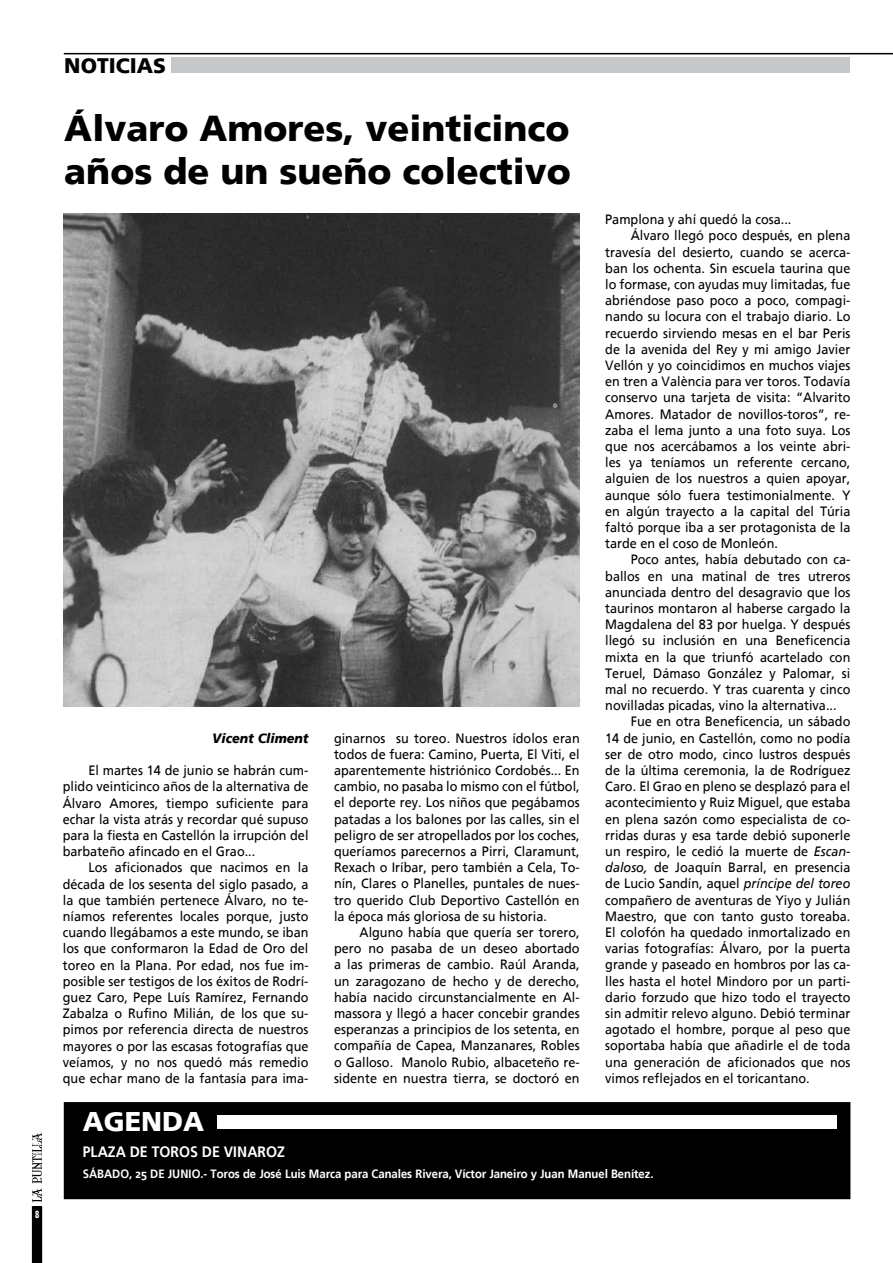
<style>
.page{position:relative;width:893px;height:1263px;background:#fff}
.page>*{position:absolute;margin:0;border:0;box-sizing:border-box;transform-origin:0 0}
.t1{font:900 36px/43.2px "Frutiger";color:#000}
.t2{font:900 27px "Frutiger";color:#fff}
.t3{font:900 21px "Frutiger";color:#000}
.t4{font:700 15px "Frutiger Linotype";color:#fff;scale:.94 1}
.t5{font:13.5px/16.2px "Frutiger";color:#000;text-align:justify;scale:.94 1}
.t6{font:italic 900 13.5px "Frutiger";color:#000;scale:.94 1}
.t7{font:700 12px "Frutiger Linotype";color:#fff;scale:.94 1}
.t8{font:900 10.5px "Frutiger";color:#fff;scale:.65 1}
.s1{font-style:italic}
</style>
<div class="page">
<hr style="left:64px;top:53px;width:829px;height:1px;background:#000">
<svg style="left:31px;top:1132px;width:12px;height:131px"></svg>
<div style="left:171px;top:58px;width:679px;height:15px;background:#c6c7c8"></div>
<div style="left:65px;top:1103px;width:784px;height:95px;background:#000"></div>
<div style="left:64px;top:1102px;width:786px;height:97px;border:3px solid #000"></div>
<div style="left:218px;top:1116px;width:619px;height:13px;background:#fff"></div>
<img style="left:63px;top:214px;width:516px;height:493px">
<p class="t8" style="left:35px;top:1207px;width:8px">8</p>
<h3 class="t3" style="left:64px;top:53px;width:103px">NOTICIAS</h3>
<h1 class="t1" style="left:64px;top:106px;width:508px">Álvaro Amores, veinticinco años de un sueño colectivo</h1>
<p class="t6" style="left:212px;top:730px;width:104px">Vicent Climent</p>
<p class="t5" style="left:63px;top:762px;width:263px;text-indent:26px">El martes 14 de junio se habrán cum&shy;plido veinticinco años de la alternativa de Álvaro Amores, tiempo suficiente para echar la vista atrás y recordar qué supuso para la fiesta en Castellón la irrupción del barbateño afincado en el Grao...</p>
<p class="t5" style="left:63px;top:859px;width:263px;text-indent:26px">Los aficionados que nacimos en la década de los sesenta del siglo pasado, a la que también pertenece Álvaro, no te&shy;níamos referentes locales porque, justo cuando llegábamos a este mundo, se iban los que conformaron la Edad de Oro del toreo en la Plana. Por edad, nos fue im&shy;posible ser testigos de los éxitos de Rodrí&shy;guez Caro, Pepe Luís Ramírez, Fernando Zabalza o Rufino Milián, de los que su&shy;pimos por referencia directa de nuestros mayores o por las escasas fotografías que veíamos, y no nos quedó más remedio que echar mano de la fantasía para ima-</p>
<h2 class="t2" style="left:83px;top:1105px;width:123px">AGENDA</h2>
<p class="t5" style="left:334px;top:730px;width:263px">ginarnos su toreo. Nuestros ídolos eran todos de fuera: Camino, Puerta, El Viti, el aparentemente histriónico Cordobés... En cambio, no pasaba lo mismo con el fútbol, el deporte rey. Los niños que pegábamos patadas a los balones por las calles, sin el peligro de ser atropellados por los coches, queríamos parecernos a Pirri, Claramunt, Rexach o Iríbar, pero también a Cela, To&shy;nín, Clares o Planelles, puntales de nues&shy;tro querido Club Deportivo Castellón en la época más gloriosa de su historia.</p>
<p class="t5" style="left:334px;top:924px;width:263px;text-indent:26px">Alguno había que quería ser torero, pero no pasaba de un deseo abortado a las primeras de cambio. Raúl Aranda, un zaragozano de hecho y de derecho, había nacido circunstancialmente en Al&shy;massora y llegó a hacer concebir grandes esperanzas a principios de los setenta, en compañía de Capea, Manzanares, Robles o Galloso. Manolo Rubio, albaceteño re&shy;sidente en nuestra tierra, se doctoró en</p>
<p class="t5" style="left:605px;top:211px;width:200px">Pamplona y ahí quedó la cosa...</p>
<p class="t5" style="left:631px;top:228px;width:235px">Álvaro llegó poco después, en plena</p>
<p class="t5" style="left:605px;top:244px;width:262px">travesía del desierto, cuando se acerca-</p>
<p class="t5" style="left:605px;top:260px;width:262px">ban los ochenta. Sin escuela taurina que</p>
<p class="t5" style="left:605px;top:276px;width:262px">lo formase, con ayudas muy limitadas, fue</p>
<p class="t5" style="left:605px;top:292px;width:262px">abriéndose paso poco a poco, compagi-</p>
<p class="t5" style="left:605px;top:309px;width:262px">nando su locura con el trabajo diario. Lo</p>
<p class="t5" style="left:605px;top:325px;width:262px">recuerdo sirviendo mesas en el bar Peris</p>
<p class="t5" style="left:605px;top:341px;width:262px">de la avenida del Rey y mi amigo Javier</p>
<p class="t5" style="left:605px;top:357px;width:262px">Vellón y yo coincidimos en muchos viajes</p>
<p class="t5" style="left:605px;top:373px;width:262px">en tren a València para ver toros. Todavía</p>
<p class="t5" style="left:605px;top:390px;width:262px">conservo una tarjeta de visita: “Alvarito</p>
<p class="t5" style="left:605px;top:406px;width:262px">Amores. Matador de novillos-toros”, re-</p>
<p class="t5" style="left:605px;top:422px;width:262px">zaba el lema junto a una foto suya. Los</p>
<p class="t5" style="left:605px;top:438px;width:262px">que nos acercábamos a los veinte abri-</p>
<p class="t5" style="left:605px;top:454px;width:262px">les ya teníamos un referente cercano,</p>
<p class="t5" style="left:605px;top:471px;width:262px">alguien de los nuestros a quien apoyar,</p>
<p class="t5" style="left:605px;top:487px;width:262px">aunque sólo fuera testimonialmente. Y</p>
<p class="t5" style="left:605px;top:503px;width:262px">en algún trayecto a la capital del Túria</p>
<p class="t5" style="left:605px;top:519px;width:262px">faltó porque iba a ser protagonista de la</p>
<p class="t5" style="left:605px;top:535px;width:185px">tarde en el coso de Monleón.</p>
<p class="t5" style="left:631px;top:552px;width:235px">Poco antes, había debutado con ca-</p>
<p class="t5" style="left:605px;top:568px;width:262px">ballos en una matinal de tres utreros</p>
<p class="t5" style="left:605px;top:584px;width:262px">anunciada dentro del desagravio que los</p>
<p class="t5" style="left:605px;top:600px;width:262px">taurinos montaron al haberse cargado la</p>
<p class="t5" style="left:605px;top:616px;width:262px">Magdalena del 83 por huelga. Y después</p>
<p class="t5" style="left:605px;top:633px;width:262px">llegó su inclusión en una Beneficencia</p>
<p class="t5" style="left:605px;top:649px;width:262px">mixta en la que triunfó acartelado con</p>
<p class="t5" style="left:605px;top:665px;width:262px">Teruel, Dámaso González y Palomar, si</p>
<p class="t5" style="left:605px;top:681px;width:262px">mal no recuerdo. Y tras cuarenta y cinco</p>
<p class="t5" style="left:605px;top:697px;width:248px">novilladas picadas, vino la alternativa...</p>
<p class="t5" style="left:631px;top:714px;width:235px">Fue en otra Beneficencia, un sábado</p>
<p class="t5" style="left:605px;top:730px;width:262px">14 de junio, en Castellón, como no podía</p>
<p class="t5" style="left:605px;top:746px;width:262px">ser de otro modo, cinco lustros después</p>
<p class="t5" style="left:605px;top:762px;width:262px">de la última ceremonia, la de Rodríguez</p>
<p class="t5" style="left:605px;top:778px;width:262px">Caro. El Grao en pleno se desplazó para el</p>
<p class="t5" style="left:605px;top:795px;width:262px">acontecimiento y Ruiz Miguel, que estaba</p>
<p class="t5" style="left:605px;top:811px;width:262px">en plena sazón como especialista de co-</p>
<p class="t5" style="left:605px;top:827px;width:262px">rridas duras y esa tarde debió suponerle</p>
<p class="t5" style="left:605px;top:843px;width:262px">un respiro, le cedió la muerte de <span class="s1">Escan-</span></p>
<p class="t5" style="left:605px;top:859px;width:262px"><span class="s1">daloso,</span> de Joaquín Barral, en presencia</p>
<p class="t5" style="left:605px;top:876px;width:262px">de Lucio Sandín, aquel <span class="s1">príncipe del toreo</span></p>
<p class="t5" style="left:605px;top:892px;width:262px">compañero de aventuras de Yiyo y Julián</p>
<p class="t5" style="left:605px;top:908px;width:262px">Maestro, que con tanto gusto toreaba.</p>
<p class="t5" style="left:605px;top:924px;width:262px">El colofón ha quedado inmortalizado en</p>
<p class="t5" style="left:605px;top:940px;width:262px">varias fotografías: Álvaro, por la puerta</p>
<p class="t5" style="left:605px;top:957px;width:262px">grande y paseado en hombros por las ca-</p>
<p class="t5" style="left:605px;top:973px;width:262px">lles hasta el hotel Mindoro por un parti-</p>
<p class="t5" style="left:605px;top:989px;width:262px">dario forzudo que hizo todo el trayecto</p>
<p class="t5" style="left:605px;top:1005px;width:262px">sin admitir relevo alguno. Debió terminar</p>
<p class="t5" style="left:605px;top:1021px;width:262px">agotado el hombre, porque al peso que</p>
<p class="t5" style="left:605px;top:1038px;width:262px">soportaba había que añadirle el de toda</p>
<p class="t5" style="left:605px;top:1054px;width:262px">una generación de aficionados que nos</p>
<p class="t5" style="left:605px;top:1070px;width:219px">vimos reflejados en el toricantano.</p>
<p class="t4" style="left:83px;top:1142px;width:217px">PLAZA DE TOROS DE VINAROZ</p>
<p class="t7" style="left:83px;top:1167px;width:609px">SÁBADO, 25 DE JUNIO.- Toros de José Luis Marca para Canales Rivera, Víctor Janeiro y Juan Manuel Benítez.</p>
</div>
